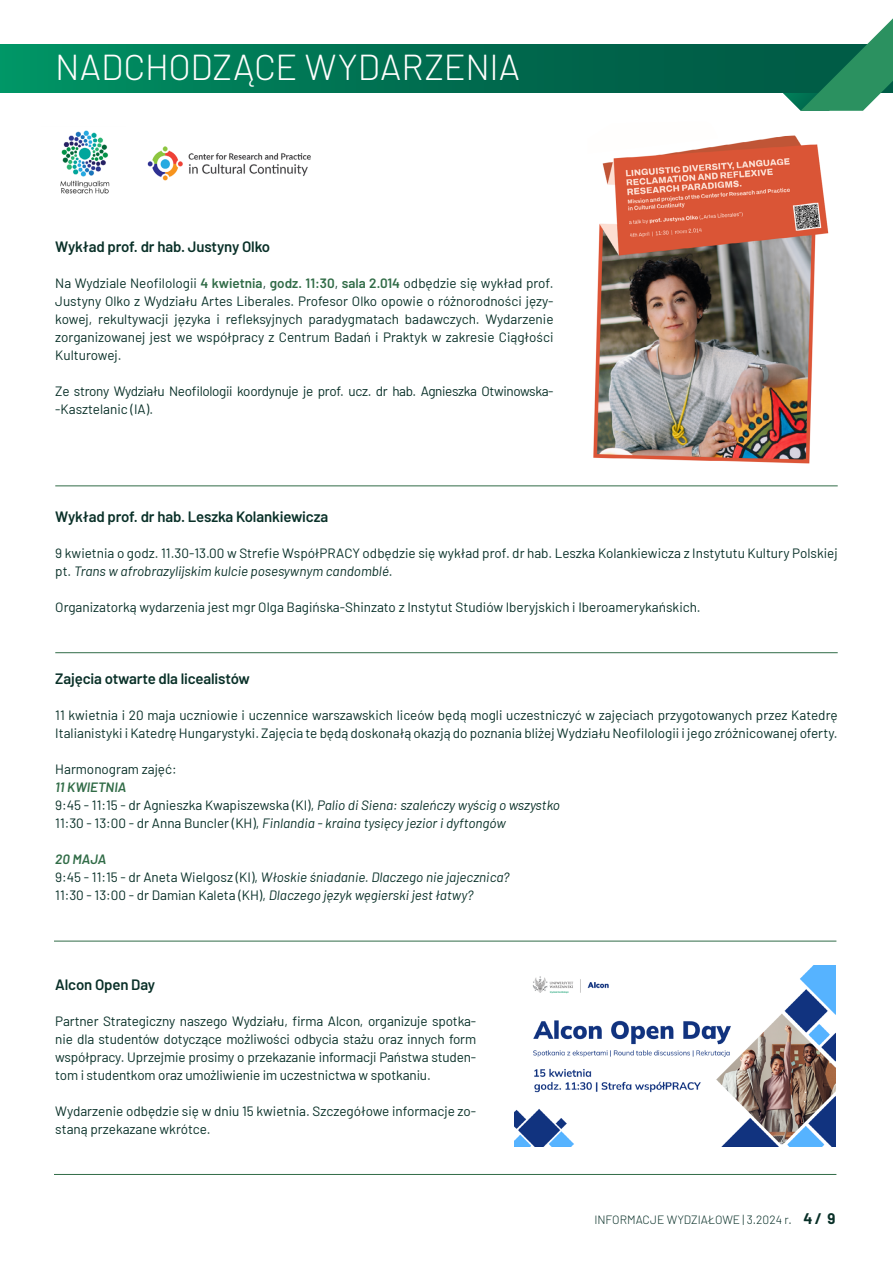
<style>
.page{position:relative;width:893px;height:1263px;background:#fff}
.page>*{position:absolute;margin:0;border:0;box-sizing:border-box;transform-origin:0 0}
.t1{font:300 36px "Barlow";color:#fffefd}
.t2{font:600 15px "Barlow";letter-spacing:-.01em;color:#093028}
.t3{font:13.5px/18px "Barlow";color:#093028}
.t4{font:italic 13.5px/18px "Barlow";color:#093028}
.t5{font:13.5px/18px "Barlow";letter-spacing:-.025em;color:#093028}
.t6{font:300 12px "Barlow";color:#093028}
.s1{font-weight:600;color:#316c47}
.s2{font-style:italic}
.s3{font-style:normal}
.s4{font-weight:700;font-size:15px}
</style>
<div class="page">
<hr style="left:54px;top:941px;width:782px;height:1px;background:#316c47">
<img style="left:514px;top:966px;width:322px;height:180px">
<hr style="left:54px;top:1174px;width:782px;height:1px;background:#316c47">
<hr style="left:55px;top:652px;width:783px;height:1px;background:#316c47">
<hr style="left:55px;top:486px;width:783px;height:1px;background:#316c47">
<img style="left:593px;top:135px;width:236px;height:329px">
<img style="left:60px;top:130px;width:50px;height:64px">
<img style="left:147px;top:146px;width:164px;height:35px">
<svg style="left:593px;top:135px;width:125px;height:19px"></svg>
<svg style="left:0;top:45px;width:768px;height:47px;background:#007353"></svg>
<svg style="left:768px;top:18px;width:125px;height:93px"></svg>
<h1 class="t1" style="left:55px;top:41px;width:466px">NADCHODZĄCE WYDARZENIA</h1>
<p class="t2" style="left:55px;top:236px;width:216px">Wykład prof. dr hab. Justyny Olko</p>
<p class="t3" style="left:55px;top:273px;width:500px;text-align:justify">Na Wydziale Neofilologii <span class="s1">4 kwietnia</span>, <span class="s1">godz. 11:30</span>, <span class="s1">sala 2.014</span> odbędzie się wykład prof.<br>Justyny Olko z Wydziału Artes Liberales. Profesor Olko opowie o różnorodności języ&shy;kowej, rekultywacji języka i refleksyjnych paradygmatach badawczych. Wydarzenie zorganizowanej jest we współpracy z Centrum Badań i Praktyk w zakresie Ciągłości Kulturowej.</p>
<p class="t5" style="left:55px;top:381px;width:500px">Ze strony Wydziału Neofilologii koordynuje je prof. ucz. dr hab. Agnieszka Otwinowska--Kasztelanic (IA).</p>
<p class="t2" style="left:55px;top:506px;width:275px">Wykład prof. dr hab. Leszka Kolankiewicza</p>
<p class="t3" style="left:55px;top:543px;width:784px">9 kwietnia o godz. 11.30-13.00 w Strefie WspółPRACY odbędzie się wykład prof. dr hab. Leszka Kolankiewicza z Instytutu Kultury Polskiej pt. <span class="s2">Trans w afrobrazylijskim kulcie posesywnym candomblé</span>.</p>
<p class="t3" style="left:55px;top:597px;width:647px">Organizatorką wydarzenia jest mgr Olga Bagińska-Shinzato z Instytut Studiów Iberyjskich i Iberoamerykańskich.</p>
<p class="t2" style="left:55px;top:668px;width:196px">Zajęcia otwarte dla licealistów</p>
<p class="t3" style="left:55px;top:705px;width:784px">11 kwietnia i 20 maja uczniowie i uczennice warszawskich liceów będą mogli uczestniczyć w zajęciach przygotowanych przez Katedrę<br>Italianistyki i Katedrę Hungarystyki. Zajęcia te będą doskonałą okazją do poznania bliżej Wydziału Neofilologii i jego zróżnicowanej oferty.</p>
<p class="t3" style="left:55px;top:759px;width:123px">Harmonogram zajęć:</p>
<p class="t4" style="left:55px;top:777px;width:506px"><span class="s1">11 KWIETNIA<br></span><span class="s3">9:45 - 11:15 - dr Agnieszka Kwapiszewska (KI),</span> Palio di Siena: szaleńczy wyścig o wszystko<br><span class="s3">11:30 - 13:00 - dr Anna Buncler (KH),</span> Finlandia - kraina tysięcy jezior i dyftongów</p>
<p class="t4" style="left:55px;top:849px;width:456px"><span class="s1">20 MAJA<br></span><span class="s3">9:45 - 11:15 - dr Aneta Wielgosz (KI),</span> Włoskie śniadanie. Dlaczego nie jajecznica?<br><span class="s3">11:30 - 13:00 - dr Damian Kaleta (KH),</span> Dlaczego język węgierski jest łatwy?</p>
<p class="t2" style="left:55px;top:974px;width:101px">Alcon Open Day</p>
<p class="t3" style="left:55px;top:1011px;width:422px;text-align:justify">Partner Strategiczny naszego Wydziału, firma Alcon, organizuje spotka&shy;nie dla studentów dotyczące możliwości odbycia stażu oraz innych form współpracy. Uprzejmie prosimy o przekazanie informacji Państwa studen&shy;tom i studentkom oraz umożliwienie im uczestnictwa w spotkaniu.</p>
<p class="t3" style="left:55px;top:1101px;width:422px">Wydarzenie odbędzie się w dniu 15 kwietnia. Szczegółowe informacje zo&shy;staną przekazane wkrótce.</p>
<p class="t6" style="left:594px;top:1211px;width:242px">INFORMACJE WYDZIAŁOWE | 3.2024 r. <span class="s4">4/ 9</span></p>
</div>
